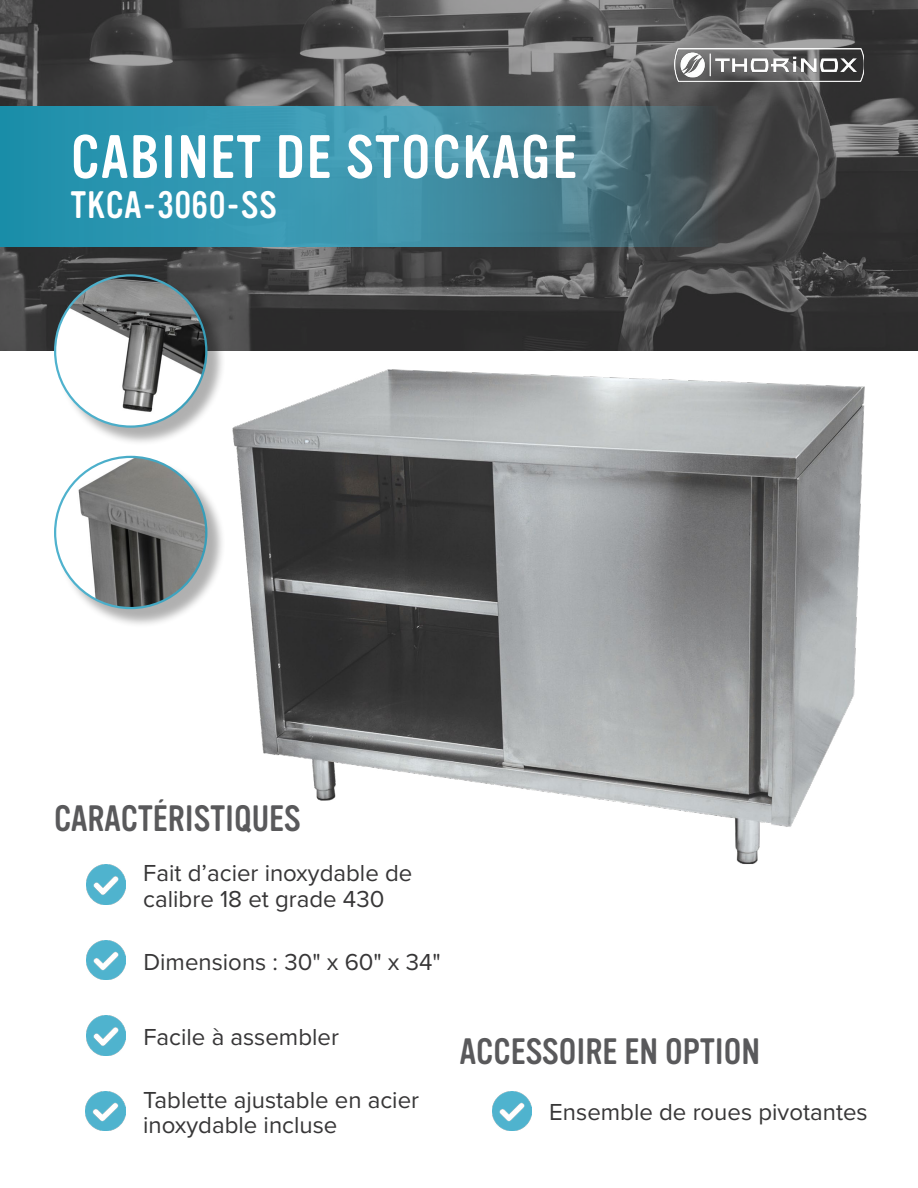
<style>
.page{position:relative;width:918px;height:1188px;background:#fff}
.page>*{position:absolute;margin:0;border:0;box-sizing:border-box;transform-origin:0 0}
.t1{font:60px "Vinyl OT";letter-spacing:.025em;color:#fff}
.t2{font:37.5px "Vinyl OT";letter-spacing:.025em;color:#fff}
.t3{font:36px "Vinyl OT";color:#59595b}
.t4{font:24px/25.5px "Proxima Nova";color:#373637}
</style>
<div class="page">
<svg style="left:0;top:0;width:918px;height:351px;background:#4c4c4d"></svg>
<img style="left:674px;top:49px;width:190px;height:32px">
<div style="left:57px;top:277px;width:169px;height:169px;background:#000;opacity:.31"></div>
<img style="left:55px;top:275px;width:151px;height:152px;border-radius:76px">
<div style="left:57px;top:458px;width:169px;height:170px;background:#000;opacity:.31"></div>
<img style="left:57px;top:457px;width:149px;height:151px">
<svg style="left:0;top:106px;width:717px;height:140px;background:#3b899e"></svg>
<img style="left:207px;top:294px;width:661px;height:570px">
<img style="left:492px;top:1091px;width:39px;height:40px">
<img style="left:86px;top:865px;width:39px;height:39px">
<img style="left:86px;top:1016px;width:39px;height:39px">
<img style="left:86px;top:1091px;width:39px;height:40px">
<img style="left:86px;top:940px;width:39px;height:40px">
<h1 class="t1" style="left:71px;top:124px;width:508px">CABINET DE STOCKAGE</h1>
<h2 class="t2" style="left:71px;top:184px;width:207px">TKCA-3060-SS</h2>
<h3 class="t3" style="left:54px;top:798px;width:248px">CARACTÉRISTIQUES</h3>
<p class="t4" style="left:143px;top:860px;width:271px">Fait d’acier inoxydable de calibre 18 et grade 430</p>
<p class="t4" style="left:143px;top:948px;width:299px">Dimensions : 30" x 60" x 34"</p>
<p class="t4" style="left:143px;top:1023px;width:197px">Facile à assembler</p>
<p class="t4" style="left:143px;top:1086px;width:277px">Tablette ajustable en acier inoxydable incluse</p>
<h3 class="t3" style="left:460px;top:1032px;width:302px">ACCESSOIRE EN OPTION</h3>
<p class="t4" style="left:549px;top:1099px;width:320px">Ensemble de roues pivotantes</p>
</div>
